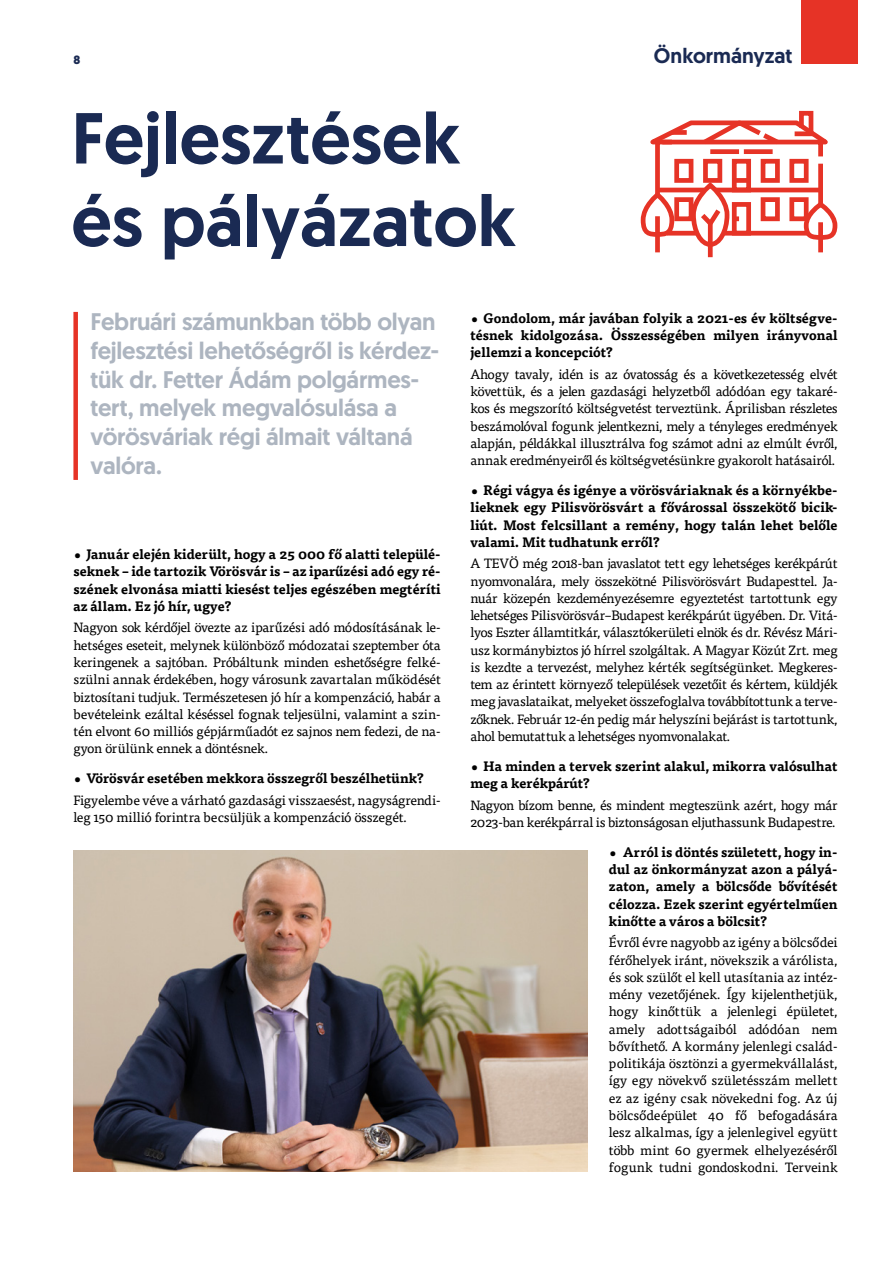
<style>
.page{position:relative;width:893px;height:1263px;background:#fff}
.page>*{position:absolute;margin:0;border:0;box-sizing:border-box;transform-origin:0 0}
.t1{font:500 72px/82.5px "Geomanist";color:#1a2a53}
.t2{font:500 24px/28.8px "Geomanist";letter-spacing:-.01em;color:#adb5c0}
.t3{font:500 21px "Geomanist";color:#1a2a53}
.t4{font:13.5px/17.2px "Tisa Pro";letter-spacing:-.02em;color:#000;text-align:justify}
.t5{font:700 13.5px/17.2px "Tisa Pro";color:#000;text-align:justify}
.t6{font:700 12px "Geomanist";color:#1a2a53}
</style>
<div class="page">
<div style="left:801px;top:0;width:57px;height:63px;background:#e63326"></div>
<div style="left:73px;top:312px;width:5px;height:168px;background:#e63326"></div>
<img style="left:74px;top:850px;width:514px;height:321px">
<svg style="left:640px;top:111px;width:198px;height:147px"></svg>
<p class="t6" style="left:74px;top:52px;width:8px">8</p>
<h3 class="t3" style="left:654px;top:42px;width:140px">Önkormányzat</h3>
<h1 class="t1" style="left:71px;top:96px;width:446px">Fejlesztések és pályázatok</h1>
<h2 class="t2" style="left:91px;top:307px;width:350px">Februári számunkban több olyan fejlesztési lehetőségről is kérdez&shy;tük dr. Fetter Ádám polgármes&shy;tert, melyek megvalósulása a vörösváriak régi álmait váltaná valóra.</h2>
<p class="t5" style="left:74px;top:545px;width:369px">• Január elején kiderült, hogy a 25 000 fő alatti települé&shy;seknek – ide tartozik Vörösvár is – az iparűzési adó egy ré&shy;szének elvonása miatti kiesést teljes egészében megtéríti az állam. Ez jó hír, ugye?</p>
<p class="t4" style="left:74px;top:618px;width:369px">Nagyon sok kérdőjel övezte az iparűzési adó módosításának le&shy;hetséges eseteit, melynek különböző módozatai szeptember óta keringenek a sajtóban. Próbáltunk minden eshetőségre felké&shy;szülni annak érdekében, hogy városunk zavartalan működését biztosítani tudjuk. Természetesen jó hír a kompenzáció, habár a bevételeink ezáltal késéssel fognak teljesülni, valamint a szin&shy;tén elvont 60 milliós gépjárműadót ez sajnos nem fedezi, de na&shy;gyon örülünk ennek a döntésnek.</p>
<p class="t5" style="left:74px;top:769px;width:352px">• Vörösvár esetében mekkora összegről beszélhetünk?</p>
<p class="t4" style="left:74px;top:791px;width:369px">Figyelembe véve a várható gazdasági visszaesést, nagyságrendi&shy;leg 150 millió forintra becsüljük a kompenzáció összegét.</p>
<p class="t5" style="left:470px;top:309px;width:369px">• Gondolom, már javában folyik a 2021-es év költségve&shy;tésnek kidolgozása. Összességében milyen irányvonal jellemzi a koncepciót?</p>
<p class="t4" style="left:470px;top:365px;width:369px">Ahogy tavaly, idén is az óvatosság és a következetesség elvét követtük, és a jelen gazdasági helyzetből adódóan egy takaré&shy;kos és megszorító költségvetést terveztünk. Áprilisban részletes beszámolóval fogunk jelentkezni, mely a tényleges eredmények alapján, példákkal illusztrálva fog számot adni az elmúlt évről, annak eredményeiről és költségvetésünkre gyakorolt hatásairól.</p>
<p class="t5" style="left:470px;top:481px;width:369px">• Régi vágya és igénye a vörösváriaknak és a környékbe&shy;lieknek egy Pilisvörösvárt a fővárossal összekötő bicik&shy;liút. Most felcsillant a remény, hogy talán lehet belőle valami. Mit tudhatunk erről?</p>
<p class="t4" style="left:470px;top:554px;width:369px">A TEVÖ még 2018-ban javaslatot tett egy lehetséges kerékpárút nyomvonalára, mely összekötné Pilisvörösvárt Budapesttel. Ja&shy;nuár közepén kezdeményezésemre egyeztetést tartottunk egy lehetséges Pilisvörösvár–Budapest kerékpárút ügyében. Dr. Vitá&shy;lyos Eszter államtitkár, választókerületi elnök és dr. Révész Mári&shy;usz kormánybiztos jó hírrel szolgáltak. A Magyar Közút Zrt. meg is kezdte a tervezést, melyhez kérték segítségünket. Megkeres&shy;tem az érintett környező települések vezetőit és kértem, küldjék meg javaslataikat, melyeket összefoglalva továbbítottunk a terve&shy;zőknek. Február 12-én pedig már helyszíni bejárást is tartottunk, ahol bemutattuk a lehetséges nyomvonalakat.</p>
<p class="t5" style="left:470px;top:757px;width:369px">• Ha minden a tervek szerint alakul, mikorra valósulhat meg a kerékpárút?</p>
<p class="t4" style="left:470px;top:795px;width:369px">Nagyon bízom benne, és mindent megteszünk azért, hogy már<br>2023-ban kerékpárral is biztonságosan eljuthassunk Budapestre.</p>
<p class="t5" style="left:609px;top:843px;width:230px">• Arról is döntés született, hogy in&shy;dul az önkormányzat azon a pályá&shy;zaton, amely a bölcsőde bővítését célozza. Ezek szerint egyértelműen kinőtte a város a bölcsit?</p>
<p class="t4" style="left:609px;top:933px;width:230px">Évről évre nagyobb az igény a bölcsődei férőhelyek iránt, növekszik a várólista, és sok szülőt el kell utasítania az intéz&shy;mény vezetőjének. Így kijelenthetjük, hogy kinőttük a jelenlegi épületet, amely adottságaiból adódóan nem bővíthető. A kormány jelenlegi család&shy;politikája ösztönzi a gyermekvállalást, így egy növekvő születésszám mellett ez az igény csak növekedni fog. Az új bölcsőde-épület 40 fő befogadására lesz alkalmas, így a jelenlegivel együtt több mint 60 gyermek elhelyezéséről fogunk tudni gondoskodni. Terveink</p>
</div>
